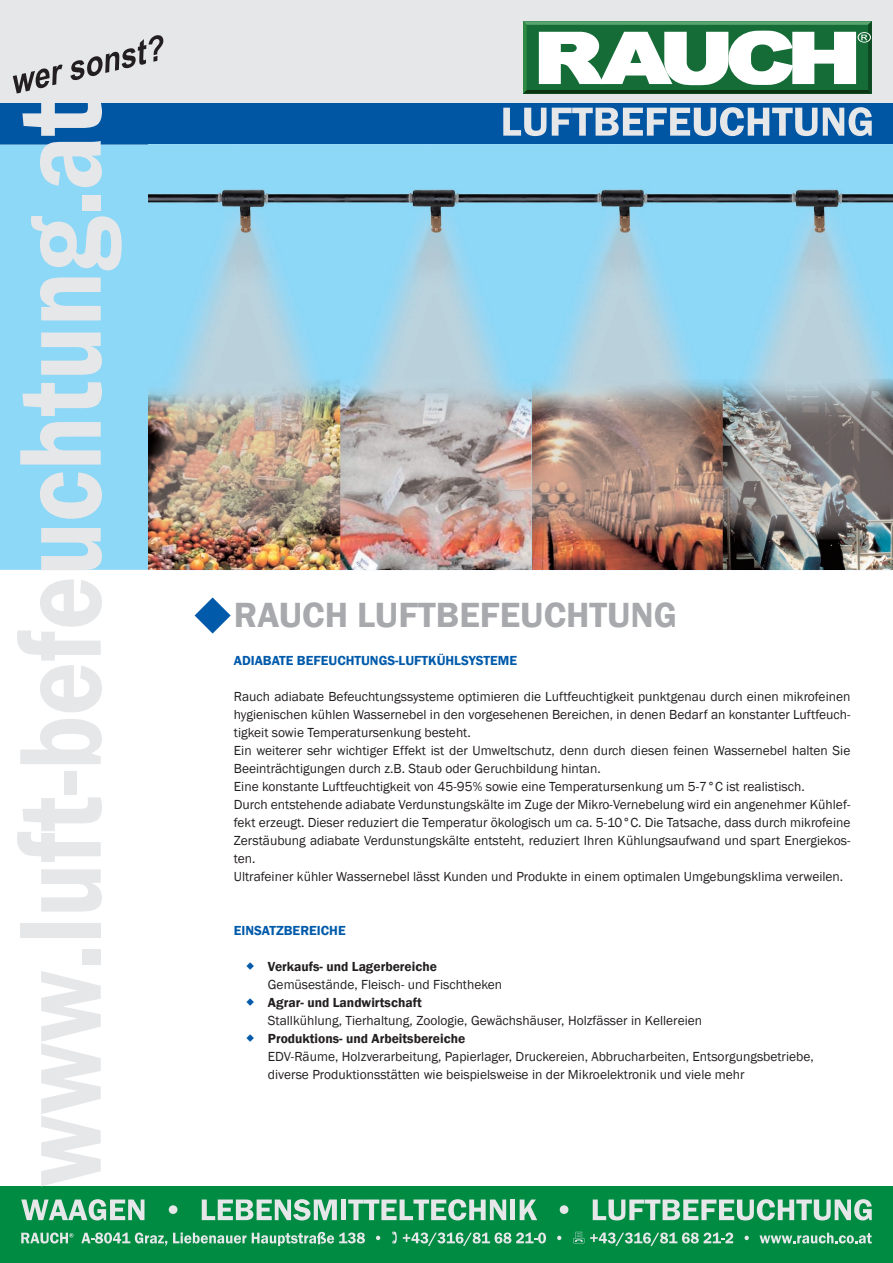
<style>
.page{position:relative;width:893px;height:1263px;background:#fff}
.page>*{position:absolute;margin:0;border:0;box-sizing:border-box;transform-origin:0 0}
.t1{font:600 36px "Franklin Gothic";color:#a8a9ad}
.t2{font:13.5px/18px "Franklin Gothic";color:#231f20}
.t3{font:600 13.5px "Franklin Gothic";color:#231f20}
.t4{font:600 13.5px "Franklin Gothic";color:#015aaa}
</style>
<div class="page">
<div style="left:0;top:187px;width:149px;height:383px;background:#8dd7f7"></div>
<div style="left:0;top:0;width:893px;height:102px;background:#e6e7e9"></div>
<svg style="left:523px;top:21px;width:349px;height:73px;background:#87b196"></svg>
<div style="left:0;top:1186px;width:893px;height:77px;background:#008b43"></div>
<svg style="left:13px;top:64px;width:50px;height:30px"></svg>
<svg style="left:70px;top:35px;width:93px;height:45px"></svg>
<svg style="left:21px;top:1232px;width:52px;height:11px"></svg>
<svg style="left:81px;top:1232px;width:86px;height:14px"></svg>
<svg style="left:173px;top:1232px;width:73px;height:11px"></svg>
<svg style="left:252px;top:1232px;width:113px;height:14px"></svg>
<svg style="left:376px;top:1236px;width:4px;height:4px"></svg>
<svg style="left:392px;top:1231px;width:5px;height:12px"></svg>
<svg style="left:403px;top:1232px;width:143px;height:14px"></svg>
<svg style="left:557px;top:1236px;width:4px;height:4px"></svg>
<svg style="left:573px;top:1232px;width:11px;height:11px"></svg>
<svg style="left:590px;top:1232px;width:143px;height:14px"></svg>
<svg style="left:745px;top:1236px;width:4px;height:4px"></svg>
<svg style="left:759px;top:1233px;width:113px;height:10px"></svg>
<svg style="left:21px;top:1199px;width:123px;height:21px"></svg>
<svg style="left:169px;top:1205px;width:8px;height:9px"></svg>
<svg style="left:202px;top:1199px;width:135px;height:21px"></svg>
<div style="left:341px;top:1199px;width:5px;height:21px;background:#e6e7e9"></div>
<svg style="left:348px;top:1199px;width:158px;height:21px"></svg>
<div style="left:510px;top:1199px;width:5px;height:21px;background:#e6e7e9"></div>
<svg style="left:520px;top:1199px;width:17px;height:21px"></svg>
<svg style="left:560px;top:1205px;width:8px;height:9px"></svg>
<svg style="left:593px;top:1199px;width:279px;height:21px"></svg>
<svg style="left:41px;top:971px;width:60px;height:215px"></svg>
<div style="left:82px;top:949px;width:19px;height:16px;background:#e6e7e9"></div>
<div style="left:20px;top:923px;width:81px;height:15px;background:#e6e7e9"></div>
<svg style="left:41px;top:869px;width:61px;height:42px"></svg>
<svg style="left:17px;top:797px;width:85px;height:65px"></svg>
<div style="left:64px;top:771px;width:12px;height:24px;background:#e6e7e9"></div>
<svg style="left:20px;top:719px;width:82px;height:45px"></svg>
<svg style="left:17px;top:579px;width:85px;height:133px"></svg>
<svg style="left:41px;top:528px;width:61px;height:42px;background:#cde2ec"></svg>
<svg style="left:40px;top:472px;width:62px;height:47px;background:#c0e0ee"></svg>
<svg style="left:20px;top:422px;width:81px;height:43px;background:#c4e0ee"></svg>
<svg style="left:22px;top:382px;width:80px;height:34px;background:#bddfef"></svg>
<svg style="left:41px;top:332px;width:61px;height:43px;background:#cbe2ed"></svg>
<svg style="left:40px;top:277px;width:61px;height:43px;background:#cbe2ed"></svg>
<svg style="left:31px;top:216px;width:91px;height:54px;background:#c0e0ee"></svg>
<div style="left:82px;top:195px;width:19px;height:16px;background:#e6e7e9"></div>
<svg style="left:0;top:102px;width:893px;height:85px;background:#4384bc"></svg>
<svg style="left:195px;top:597px;width:36px;height:36px"></svg>
<img style="left:149px;top:146px;width:744px;height:424px">
<img style="left:149px;top:145px;width:744px;height:1px">
<h1 class="t1" style="left:234px;top:593px;width:445px">RAUCH LUFTBEFEUCHTUNG</h1>
<p class="t4" style="left:234px;top:652px;width:285px">ADIABATE BEFEUCHTUNGS-LUFTKÜHLSYSTEME</p>
<p class="t2" style="left:234px;top:688px;width:618px">Rauch adiabate Befeuchtungssysteme optimieren die Luftfeuchtigkeit punktgenau durch einen mikrofeinen hygienischen kühlen Wassernebel in den vorgesehenen Bereichen, in denen Bedarf an konstanter Luftfeuch&shy;tigkeit sowie Temperatursenkung besteht.<br>Ein weiterer sehr wichtiger Effekt ist der Umweltschutz, denn durch diesen feinen Wassernebel halten Sie Beeinträchtigungen durch z.B. Staub oder Geruchbildung hintan.<br>Eine konstante Luftfeuchtigkeit von 45-95% sowie eine Temperatursenkung um 5-7°C ist rea listisch.<br>Durch entstehende adiabate Verdunstungskälte im Zuge der Mikro-Vernebelung wird ein ange nehmer Kühlef&shy;fekt erzeugt. Dieser reduziert die Temperatur ökologisch um ca. 5-10°C. Die Tat sache, dass durch mikrofeine Zerstäubung adiabate Verdunstungskälte entsteht, reduziert Ihren Kühlungsaufwand und spart Energiekos&shy;ten.<br>Ultrafeiner kühler Wassernebel lässt Kunden und Produkte in einem optimalen Umgebungsklima verweilen.</p>
<p class="t4" style="left:234px;top:922px;width:113px">EINSATZBEREICHE</p>
<p class="t3" style="left:268px;top:958px;width:171px">Verkaufs- und Lagerbereiche</p>
<p class="t2" style="left:268px;top:976px;width:236px">Gemüsestände, Fleisch- und Fischtheken</p>
<p class="t3" style="left:268px;top:994px;width:156px">Agrar- und Landwirtschaft</p>
<p class="t2" style="left:268px;top:1012px;width:436px">Stallkühlung, Tierhaltung, Zoologie, Gewächshäuser, Holzfässer in Kellereien</p>
<p class="t3" style="left:268px;top:1030px;width:199px">Produktions- und Arbeitsbereiche</p>
<p class="t2" style="left:268px;top:1048px;width:547px">EDV-Räume, Holzverarbeitung, Papierlager, Druckereien, Abbrucharbeiten, Entsorgungsbetriebe, diverse Produktionsstätten wie beispielsweise in der Mikroelektronik und viele mehr</p>
</div>
